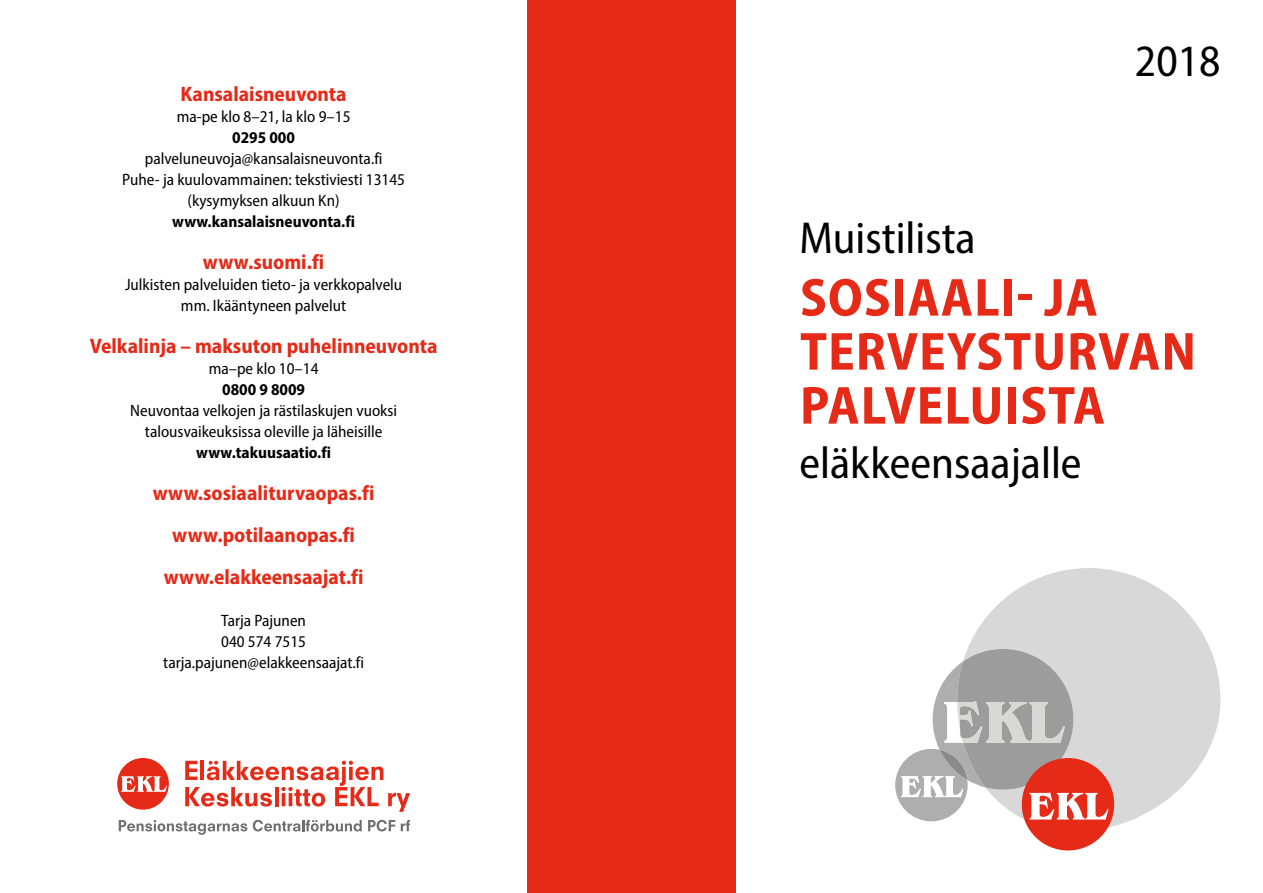
<style>
.page{position:relative;width:1263px;height:893px;background:#fff}
.page>*{position:absolute;margin:0;border:0;box-sizing:border-box;transform-origin:0 0}
.t1{font:700 semi-condensed 54px/54px "Myriad Pro";letter-spacing:.02em;color:#e52a18}
.t2{font:semi-condensed 45px "Myriad Pro";color:#000}
.t3{font:700 semi-condensed 21px/42px "Myriad Pro";color:#e52a18;text-align:center}
.t4{font:semi-condensed 16.5px/21px "Myriad Pro";color:#000;text-align:center}
.t5{font:700 semi-condensed 16.5px "Myriad Pro";color:#000}
</style>
<div class="page">
<svg style="left:967px;top:568px;width:253px;height:263px;fill:#d8d8d8"></svg>
<div style="left:1022px;top:758px;width:92px;height:92px;background:#e52a18;border-radius:50%"></div>
<svg style="left:895px;top:649px;width:213px;height:172px"></svg>
<div style="left:527px;top:0;width:209px;height:893px;background:#e52a18"></div>
<svg style="left:119px;top:820px;width:128px;height:15px"></svg>
<svg style="left:253px;top:820px;width:109px;height:11px"></svg>
<svg style="left:368px;top:820px;width:27px;height:11px"></svg>
<svg style="left:401px;top:820px;width:9px;height:11px"></svg>
<svg style="left:185px;top:761px;width:225px;height:51px"></svg>
<div style="left:117px;top:758px;width:52px;height:52px;background:#e52a18;border-radius:50%"></div>
<svg style="left:121px;top:776px;width:46px;height:16px"></svg>
<p class="t3" style="left:181px;top:72px;width:168px">Kansalaisneuvonta</p>
<p class="t4" style="left:177px;top:106px;width:175px">ma-pe klo 8–21, la klo 9–15</p>
<p class="t5" style="left:232px;top:127px;width:64px">0295 000</p>
<p class="t4" style="left:122px;top:148px;width:284px">palveluneuvoja@kansalaisneuvonta.fi<br>Puhe- ja kuulovammainen: tekstiviesti 13145 (kysymyksen alkuun Kn)</p>
<p class="t5" style="left:172px;top:211px;width:184px">www.kansalaisneuvonta.fi</p>
<p class="t3" style="left:203px;top:240px;width:123px">www.suomi.fi</p>
<p class="t4" style="left:125px;top:274px;width:279px">Julkisten palveluiden tieto- ja verkkopalvelu mm. Ikääntyneen palvelut</p>
<p class="t3" style="left:90px;top:324px;width:349px">Velkalinja – maksuton puhelinneuvonta</p>
<p class="t4" style="left:209px;top:358px;width:111px">ma–pe klo 10–14</p>
<p class="t5" style="left:222px;top:379px;width:84px">0800 9 8009</p>
<p class="t4" style="left:130px;top:400px;width:268px">Neuvontaa velkojen ja rästilaskujen vuoksi talousvaikeuksissa oleville ja läheisille</p>
<p class="t5" style="left:196px;top:442px;width:136px">www.takuusaatio.fi</p>
<p class="t3" style="left:153px;top:471px;width:223px">www.sosiaaliturvaopas.fi www.potilaanopas.fi www.elakkeensaajat.fi</p>
<p class="t4" style="left:163px;top:610px;width:202px">Tarja Pajunen<br>040 574 7515 tarja.pajunen@elakkeensaajat.fi</p>
<h2 class="t2" style="left:1135px;top:34px;width:87px">2018</h2>
<h2 class="t2" style="left:799px;top:210px;width:178px">Muistilista</h2>
<h1 class="t1" style="left:800px;top:269px;width:397px">SOSIAALI- JA<br>TERVEYSTURVAN<br>PALVELUISTA</h1>
<h2 class="t2" style="left:799px;top:435px;width:284px">eläkkeensaajalle</h2>
</div>
